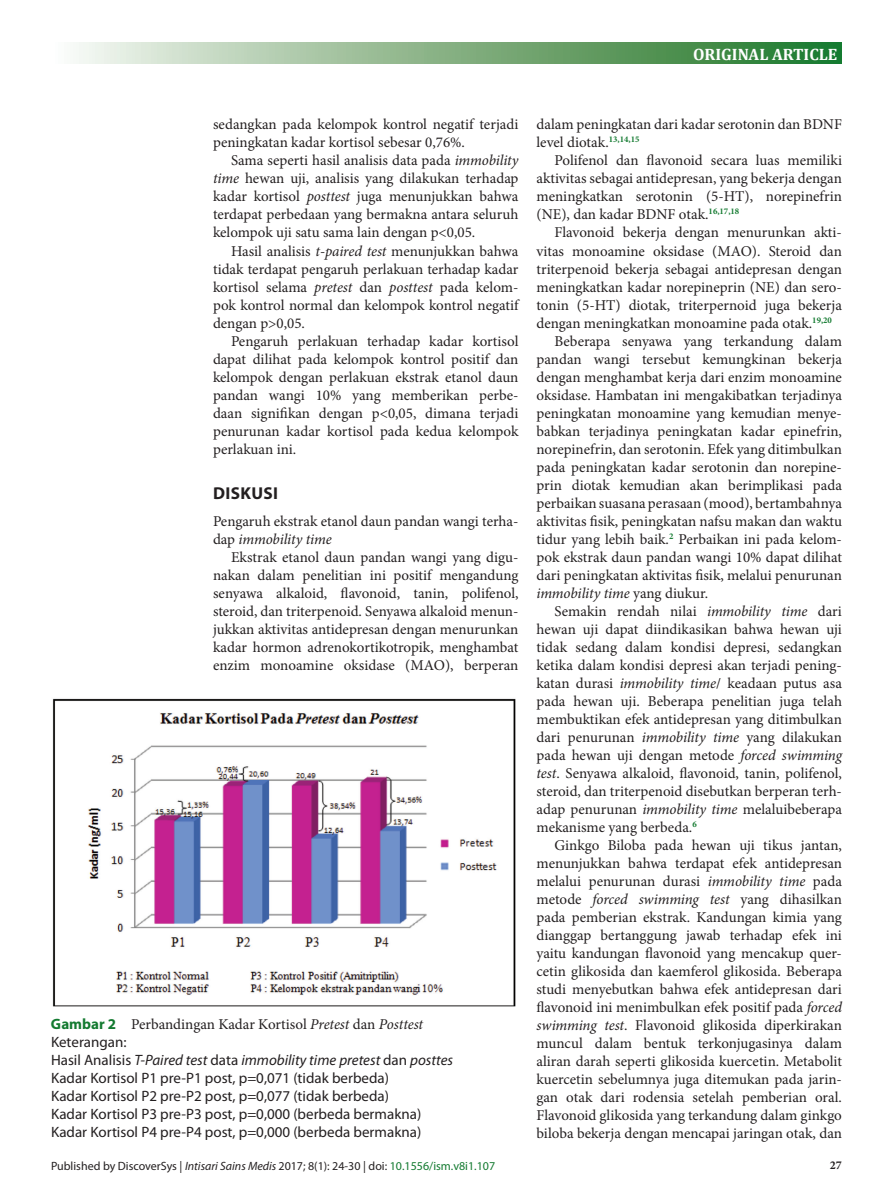
<style>
.page{position:relative;width:893px;height:1191px;background:#fff}
.page>*{position:absolute;margin:0;border:0;box-sizing:border-box;transform-origin:0 0}
.t1{font:700 17.25px "Myriad Pro";letter-spacing:.02em;color:#231f20}
.t2{font:700 16.5px "Cambria";color:#fff}
.t3{font:15px/18px "Minion Pro";color:#231f20;text-align:justify}
.t4{font:15px/18px "Myriad Pro";color:#231f20}
.t5{font:italic 15px "Minion Pro";letter-spacing:-.01em;color:#231f20}
.t6{font:12px "Myriad Pro";color:#231f20}
.t7{font:700 12px "Minion Pro";color:#231f20}
.s1{font-style:italic}
.s2{font-family:"Myriad Pro";font-weight:700;color:#137a30}
.s3{color:#137a30}
.s4{font-style:normal}
</style>
<div class="page">
<div style="left:51px;top:43px;width:791px;height:21px;background:linear-gradient(to right,#f7f6f0,#1a7323)"></div>
<img style="left:52px;top:698px;width:464px;height:309px">
<p class="t2" style="left:693px;top:42px;width:146px">ORIGINAL ARTICLE</p>
<p class="t3" style="left:213px;top:116px;width:307px">sedangkan pada kelompok kontrol negatif terjadi peningkatan kadar kortisol sebesar 0,76%.</p>
<p class="t3" style="left:213px;top:152px;width:307px;text-indent:18px">Sama seperti hasil analisis data pada <span class="s1">immobility time</span> hewan uji, analisis yang dilakukan terhadap kadar kortisol <span class="s1">posttest</span> juga menunjukkan bahwa terdapat perbedaan yang bermakna antara seluruh kelompok uji satu sama lain dengan p&lt;0,05.</p>
<p class="t3" style="left:213px;top:242px;width:307px;text-indent:18px">Hasil analisis <span class="s1">t-paired test</span> menunjukkan bahwa tidak terdapat pengaruh perlakuan terhadap kadar kortisol selama <span class="s1">pretest</span> dan <span class="s1">posttest</span> pada kelom&shy;pok kontrol normal dan kelompok kontrol negatif dengan p&gt;0,05.</p>
<p class="t3" style="left:213px;top:332px;width:307px;text-indent:18px">Pengaruh perlakuan terhadap kadar kortisol dapat dilihat pada kelompok kontrol positif dan kelompok dengan perlakuan ekstrak etanol daun pandan wangi 10% yang memberikan perbe&shy;daan signifikan dengan p&lt;0,05, dimana terjadi penurunan kadar kortisol pada kedua kelompok perlakuan ini.</p>
<p class="t1" style="left:213px;top:481px;width:66px">DISKUSI</p>
<p class="t3" style="left:213px;top:512px;width:307px">Pengaruh ekstrak etanol daun pandan wangi terha&shy;dap <span class="s1">immobility time</span></p>
<p class="t3" style="left:213px;top:548px;width:307px;text-indent:18px">Ekstrak etanol daun pandan wangi yang digu&shy;nakan dalam penelitian ini positif mengandung senyawa alkaloid, flavonoid, tanin, polifenol, steroid, dan triterpenoid. Senyawa alkaloid menun&shy;jukkan aktivitas antidepresan dengan menurunkan kadar hormon adrenokortikotropik, menghambat enzim monoamine oksidase (MAO), berperan</p>
<p class="t3" style="left:51px;top:1015px;width:374px"><span class="s2">Gambar 2</span> Perbandingan Kadar Kortisol <span class="s1">Pretest</span> dan <span class="s1">Posttest</span></p>
<p class="t4" style="left:51px;top:1032px;width:404px">Keterangan:<br>Hasil Analisis <span class="s1">T-Paired test</span> data <span class="s1">immobility time pretest</span> dan <span class="s1">posttes </span>Kadar Kortisol P1 pre-P1 post, p=0,071 (tidak berbeda)<br>Kadar Kortisol P2 pre-P2 post, p=0,077 (tidak berbeda)<br>Kadar Kortisol P3 pre-P3 post, p=0,000 (berbeda bermakna)<br>Kadar Kortisol P4 pre-P4 post, p=0,000 (berbeda bermakna)</p>
<p class="t6" style="left:51px;top:1158px;width:446px">Published by DiscoverSys | <span class="s1">Intisari Sains Medis</span> 2017; 8(1): 24-30 | doi: <span class="s3">10.1556/ism.v8i1.107</span></p>
<p class="t3" style="left:536px;top:116px;width:307px">dalam peningkatan dari kadar serotonin dan BDNF level diotak.<sup>13,14,15</sup></p>
<p class="t3" style="left:536px;top:152px;width:307px;text-indent:18px">Polifenol dan flavonoid secara luas memiliki aktivitas sebagai antidepresan, yang bekerja dengan meningkatkan serotonin (5-HT), norepinefrin (NE), dan kadar BDNF otak.<sup>16,17,18</sup></p>
<p class="t3" style="left:554px;top:224px;width:289px">Flavonoid bekerja dengan menurunkan akti-</p>
<p class="t3" style="left:536px;top:242px;width:307px">vitas monoamine oksidase (MAO). Steroid dan</p>
<p class="t3" style="left:536px;top:260px;width:307px">triterpenoid bekerja sebagai antidepresan dengan</p>
<p class="t3" style="left:536px;top:278px;width:307px">meningkatkan kadar norepineprin (NE) dan sero-</p>
<p class="t3" style="left:536px;top:296px;width:307px">tonin (5-HT) diotak, triterpernoid juga bekerja</p>
<p class="t3" style="left:536px;top:314px;width:297px">dengan meningkatkan monoamine pada otak.<sup>19,20</sup></p>
<p class="t3" style="left:554px;top:332px;width:289px">Beberapa senyawa yang terkandung dalam</p>
<p class="t3" style="left:536px;top:350px;width:307px">pandan wangi tersebut kemungkinan bekerja</p>
<p class="t3" style="left:536px;top:368px;width:307px">dengan menghambat kerja dari enzim monoamine</p>
<p class="t3" style="left:536px;top:386px;width:307px">oksidase. Hambatan ini mengakibatkan terjadinya</p>
<p class="t3" style="left:536px;top:404px;width:307px">peningkatan monoamine yang kemudian menye-</p>
<p class="t3" style="left:536px;top:422px;width:307px">babkan terjadinya peningkatan kadar epinefrin,</p>
<p class="t3" style="left:536px;top:440px;width:307px">norepinefrin, dan serotonin. Efek yang ditimbulkan</p>
<p class="t3" style="left:536px;top:458px;width:307px">pada peningkatan kadar serotonin dan norepine-</p>
<p class="t3" style="left:536px;top:476px;width:307px">prin diotak kemudian akan berimplikasi pada</p>
<p class="t3" style="left:536px;top:494px;width:307px">perbaikan suasana perasaan (mood), bertambahnya</p>
<p class="t3" style="left:536px;top:512px;width:307px">aktivitas fisik, peningkatan nafsu makan dan waktu</p>
<p class="t3" style="left:536px;top:530px;width:307px">tidur yang lebih baik.<sup>2</sup> Perbaikan ini pada kelom-</p>
<p class="t3" style="left:536px;top:548px;width:307px">pok ekstrak daun pandan wangi 10% dapat dilihat</p>
<p class="t3" style="left:536px;top:566px;width:307px">dari peningkatan aktivitas fisik, melalui penurunan</p>
<p class="t5" style="left:536px;top:582px;width:173px">immobility time <span class="s4">yang diukur.</span></p>
<p class="t3" style="left:554px;top:602px;width:289px">Semakin rendah nilai <span class="s1">immobility time</span> dari</p>
<p class="t3" style="left:536px;top:620px;width:307px">hewan uji dapat diindikasikan bahwa hewan uji</p>
<p class="t3" style="left:536px;top:638px;width:307px">tidak sedang dalam kondisi depresi, sedangkan</p>
<p class="t3" style="left:536px;top:656px;width:307px">ketika dalam kondisi depresi akan terjadi pening-</p>
<p class="t3" style="left:536px;top:674px;width:307px">katan durasi <span class="s1">immobility time</span>/ keadaan putus asa</p>
<p class="t3" style="left:536px;top:692px;width:307px">pada hewan uji. Beberapa penelitian juga telah</p>
<p class="t3" style="left:536px;top:710px;width:307px">membuktikan efek antidepresan yang ditimbulkan</p>
<p class="t3" style="left:536px;top:728px;width:307px">dari penurunan <span class="s1">immobility time</span> yang dilakukan</p>
<p class="t3" style="left:536px;top:746px;width:307px">pada hewan uji dengan metode <span class="s1">forced swimming</span></p>
<p class="t3" style="left:536px;top:764px;width:307px"><span class="s1">test</span>. Senyawa alkaloid, flavonoid, tanin, polifenol,</p>
<p class="t3" style="left:536px;top:782px;width:307px">steroid, dan triterpenoid disebutkan berperan terh-</p>
<p class="t3" style="left:536px;top:800px;width:307px">adap penurunan <span class="s1">immobility time</span> melaluibeberapa</p>
<p class="t3" style="left:536px;top:818px;width:162px">mekanisme yang berbeda.<sup>6</sup></p>
<p class="t3" style="left:554px;top:836px;width:289px">Ginkgo Biloba pada hewan uji tikus jantan,</p>
<p class="t3" style="left:536px;top:854px;width:307px">menunjukkan bahwa terdapat efek antidepresan</p>
<p class="t3" style="left:536px;top:872px;width:307px">melalui penurunan durasi <span class="s1">immobility time</span> pada</p>
<p class="t3" style="left:536px;top:890px;width:307px">metode <span class="s1">forced swimming test</span> yang dihasilkan</p>
<p class="t3" style="left:536px;top:908px;width:307px">pada pemberian ekstrak. Kandungan kimia yang</p>
<p class="t3" style="left:536px;top:926px;width:307px">dianggap bertanggung jawab terhadap efek ini</p>
<p class="t3" style="left:536px;top:944px;width:307px">yaitu kandungan flavonoid yang mencakup quer-</p>
<p class="t3" style="left:536px;top:962px;width:307px">cetin glikosida dan kaemferol glikosida. Beberapa</p>
<p class="t3" style="left:536px;top:980px;width:307px">studi menyebutkan bahwa efek antidepresan dari</p>
<p class="t3" style="left:536px;top:998px;width:307px">flavonoid ini menimbulkan efek positif pada <span class="s1">forced</span></p>
<p class="t3" style="left:536px;top:1016px;width:307px"><span class="s1">swimming test</span>. Flavonoid glikosida diperkirakan</p>
<p class="t3" style="left:536px;top:1034px;width:307px">muncul dalam bentuk terkonjugasinya dalam</p>
<p class="t3" style="left:536px;top:1052px;width:307px">aliran darah seperti glikosida kuercetin. Metabolit</p>
<p class="t3" style="left:536px;top:1070px;width:307px">kuercetin sebelumnya juga ditemukan pada jarin-</p>
<p class="t3" style="left:536px;top:1088px;width:307px">gan otak dari rodensia setelah pemberian oral.</p>
<p class="t3" style="left:536px;top:1106px;width:307px">Flavonoid glikosida yang terkandung dalam ginkgo</p>
<p class="t3" style="left:536px;top:1124px;width:307px">biloba bekerja dengan mencapai jaringan otak, dan</p>
<p class="t7" style="left:830px;top:1158px;width:13px">27</p>
</div>
